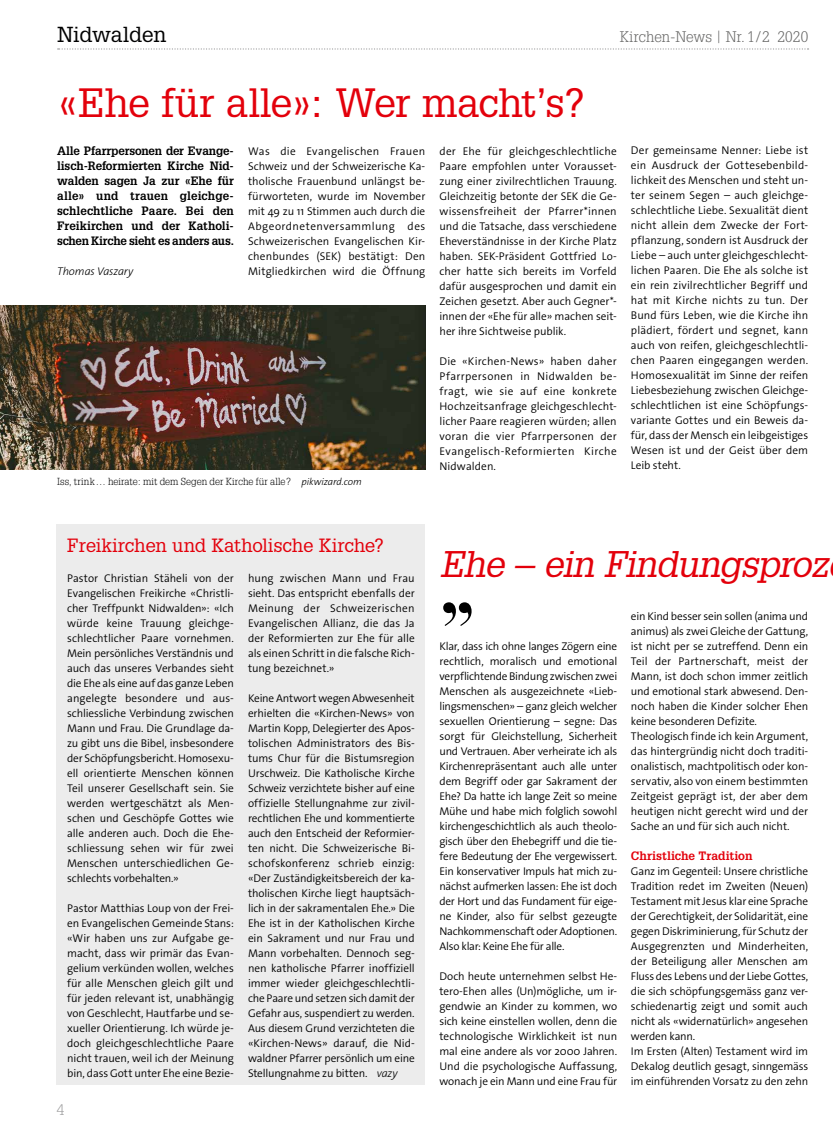
<style>
.page{position:relative;width:833px;height:1134px;background:#fff}
.page>*{position:absolute;margin:0;border:0;box-sizing:border-box;transform-origin:0 0}
.t1{font:700 75.62px "Didot LT Std";color:#000}
.t2{font:40px "Glypha LT Std";letter-spacing:-.01em;color:#e3000b}
.t3{font:italic 36.25px "Glypha LT";letter-spacing:-.03em;color:#e3000b}
.t4{font:21.25px "Glypha LT Std";letter-spacing:-.01em;color:#000}
.t5{font:18.75px "Glypha LT Std";letter-spacing:-.005em;color:#e3000b}
.t6{font:300 15px "Glypha LT Std";color:#626261}
.t7{font:300 15px "Glypha LT Std";color:#9c9c9d}
.t8{font:700 11.88px/15px "Glypha LT Std";letter-spacing:-.01em;color:#000;text-align:justify}
.t9{font:700 11.88px "Glypha LT Std";letter-spacing:.005em;color:#e3000b}
.t10{font:300 11.25px/15px "The Sans Os F";letter-spacing:-.005em;color:#000;text-align:justify}
.t11{font:italic 300 11.25px "The Sans Os F";letter-spacing:-.01em;color:#000}
.t12{font:300 10px "Glypha LT Std";letter-spacing:.01em;color:#000}
.s1{font-family:"The Sans Os F";font-style:italic}
.s2{font-style:italic}
</style>
<div class="page">
<svg style="left:58px;top:48px;width:750px;height:2px"></svg>
<img style="left:0;top:305px;width:425px;height:165px">
<div style="left:57px;top:524px;width:368px;height:561px;background:#ececec"></div>
<h3 class="t4" style="left:57px;top:22px;width:111px">Nidwalden</h3>
<h3 class="t6" style="left:620px;top:28px;width:190px">Kirchen-News <sup>|</sup> Nr. 1/2 2020</h3>
<h2 class="t2" style="left:57px;top:79px;width:529px">«Ehe für alle»: Wer macht’s?</h2>
<p class="t8" style="left:57px;top:143px;width:178px">Alle Pfarrpersonen der Evange&shy;lisch-Reformierten Kirche Nid&shy;walden sagen Ja zur «Ehe für alle» und trauen gleichge&shy;schlechtliche Paare. Bei den Freikirchen und der Katholi&shy;schen Kirche sieht es anders aus.</p>
<p class="t11" style="left:57px;top:264px;width:78px">Thomas Vaszary</p>
<p class="t10" style="left:248px;top:143px;width:179px">Was die Evangelischen Frauen Schweiz und der Schweizerische Ka&shy;tholische Frauenbund unlängst be&shy;fürworteten, wurde im November mit 49 zu 11 Stimmen auch durch die Abgeordnetenversammlung des Schweizerischen Evangelischen Kir&shy;chenbundes (SEK) bestätigt: Den Mitgliedkirchen wird die Öffnung</p>
<p class="t10" style="left:439px;top:143px;width:179px">der Ehe für gleichgeschlechtliche Paare empfohlen unter Vorausset&shy;zung einer zivilrechtlichen Trauung.<br>Gleichzeitig betonte der SEK die Ge&shy;wissensfreiheit der Pfarrer*innen und die Tatsache, dass verschiedene Eheverständnisse in der Kirche Platz haben. SEK-Präsident Gottfried Lo&shy;cher hatte sich bereits im Vorfeld dafür ausgesprochen und damit ein Zeichen gesetzt. Aber auch Gegner*- innen der «Ehe für alle» machen seit&shy;her ihre Sichtweise publik.</p>
<p class="t10" style="left:439px;top:353px;width:179px">Die «Kirchen-News» haben daher Pfarrpersonen in Nidwalden be&shy;fragt, wie sie auf eine konkrete Hochzeitsanfrage gleichgeschlecht&shy;licher Paare reagieren würden; allen voran die vier Pfarrpersonen der Evangelisch-Reformierten Kirche Nidwalden.</p>
<p class="t12" style="left:57px;top:475px;width:306px">Iss, trink… heirate: mit dem Segen der Kirche für alle? <span class="s1">pikwizard.com</span></p>
<p class="t10" style="left:631px;top:143px;width:179px">Der gemeinsame Nenner: Liebe ist ein Ausdruck der Gottesebenbild&shy;lichkeit des Menschen und steht un&shy;ter seinem Segen – auch gleichge&shy;schlechtliche Liebe. Sexualität dient nicht allein dem Zwecke der Fort&shy;pflanzung, sondern ist Ausdruck der Liebe – auch unter gleichgeschlecht&shy;lichen Paaren. Die Ehe als solche ist ein rein zivilrechtlicher Begriff und hat mit Kirche nichts zu tun. Der Bund fürs Leben, wie die Kirche ihn plädiert, fördert und segnet, kann auch von reifen, gleichgeschlechtli&shy;chen Paaren eingegangen werden.<br>Homosexualität im Sinne der reifen Liebesbeziehung zwischen Gleichge&shy;schlechtlichen ist eine Schöpfungs&shy;variante Gottes und ein Beweis da&shy;für, dass der Mensch ein leibgeistiges Wesen ist und der Geist über dem Leib steht.</p>
<h3 class="t5" style="left:67px;top:534px;width:318px">Freikirchen und Katholische Kirche?</h3>
<p class="t10" style="left:67px;top:571px;width:168px">Pastor Christian Stäheli von der Evangelischen Freikirche «Christli&shy;cher Treffpunkt Nidwalden»: «Ich würde keine Trauung gleichge&shy;schlechtlicher Paare vornehmen.<br>Mein persönliches Verständnis und auch das unseres Verbandes sieht die Ehe als eine auf das ganze Leben angelegte besondere und aus&shy;schliessliche Verbindung zwischen Mann und Frau. Die Grundlage da&shy;zu gibt uns die Bibel, insbesondere der Schöpfungsbericht. Homosexu&shy;ell orientierte Menschen können Teil unserer Gesellschaft sein. Sie werden wertgeschätzt als Men&shy;schen und Geschöpfe Gottes wie alle anderen auch. Doch die Ehe&shy;schliessung sehen wir für zwei Menschen unterschiedlichen Ge&shy;schlechts vorbehalten.»</p>
<p class="t10" style="left:67px;top:901px;width:168px">Pastor Matthias Loup von der Frei&shy;en Evangelischen Gemeinde Stans: «Wir haben uns zur Aufgabe ge&shy;macht, dass wir primär das Evan&shy;gelium verkünden wollen, welches für alle Menschen gleich gilt und für jeden relevant ist, unabhängig von Geschlecht, Hautfarbe und se&shy;xueller Orientierung. Ich würde je&shy;doch gleichgeschlechtliche Paare nicht trauen, weil ich der Meinung bin, dass Gott unter Ehe eine Bezie-</p>
<p class="t10" style="left:248px;top:571px;width:168px">hung zwischen Mann und Frau sieht. Das entspricht ebenfalls der Meinung der Schweizerischen Evangelischen Allianz, die das Ja der Reformierten zur Ehe für alle als einen Schritt in die falsche Rich&shy;tung bezeichnet.»</p>
<p class="t10" style="left:248px;top:691px;width:168px">Keine Antwort wegen Abwesenheit erhielten die «Kirchen-News» von Martin Kopp, Delegierter des Apos&shy;tolischen Administrators des Bis&shy;tums Chur für die Bistumsregion Urschweiz. Die Katholische Kirche Schweiz verzichtete bisher auf eine offizielle Stellungnahme zur zivil&shy;rechtlichen Ehe und kommentierte auch den Entscheid der Reformier&shy;ten nicht. Die Schweizerische Bi&shy;schofskonferenz schrieb einzig: «Der Zuständigkeitsbereich der ka&shy;tholischen Kirche liegt hauptsäch&shy;lich in der sakramentalen Ehe.» Die Ehe ist in der Katholischen Kirche ein Sakrament und nur Frau und Mann vorbehalten. Dennoch seg&shy;nen katholische Pfarrer inoffiziell immer wieder gleichgeschlechtli&shy;che Paare und setzen sich damit der Gefahr aus, suspendiert zu werden.<br>Aus diesem Grund verzichteten die «Kirchen-News» darauf, die Nid&shy;waldner Pfarrer persönlich um eine Stellungnahme zu bitten. <span class="s2">vazy</span></p>
<h3 class="t7" style="left:57px;top:1101px;width:9px">4</h3>
<h3 class="t3" style="left:440px;top:543px;width:390px">Ehe – ein Findungsproz</h3>
<h1 class="t1" style="left:440px;top:539px;width:37px">„</h1>
<p class="t10" style="left:631px;top:608px;width:179px;text-align:left">ein Kind besser sein sollen (anima und animus) als zwei Gleiche der Gattung, ist nicht per se zutreffend. Denn ein Teil der Partnerschaft, meist der Mann, ist doch schon immer zeitlich und emotional stark abwesend. Den&shy;noch haben die Kinder solcher Ehen keine besonderen Defizite.<br>Theologisch finde ich kein Argument, das hintergründig nicht doch traditi&shy;onalistisch, machtpolitisch oder kon&shy;servativ, also von einem bestimmten Zeitgeist geprägt ist, der aber dem heutigen nicht gerecht wird und der Sache an und für sich auch nicht.</p>
<p class="t9" style="left:631px;top:848px;width:123px">Christliche Tradition</p>
<p class="t10" style="left:631px;top:863px;width:179px;text-align:left">Ganz im Gegenteil: Unsere christliche Tradition redet im Zweiten (Neuen)<br>Testament mit Jesus klar eine Sprache der Gerechtigkeit, der Solidarität, eine gegen Diskriminierung, für Schutz der Ausgegrenzten und Minderheiten, der Beteiligung aller Menschen am Fluss des Lebens und der Liebe Gottes, die sich schöpfungsgemäss ganz ver&shy;schiedenartig zeigt und somit auch nicht als «widernatürlich» angesehen werden kann.<br>Im Ersten (Alten) Testament wird im Dekalog deutlich gesagt, sinngemäss im einführenden Vorsatz zu den zehn</p>
<p class="t10" style="left:439px;top:638px;width:179px">Klar, dass ich ohne langes Zögern eine rechtlich, moralisch und emotional verpflichtende Bindung zwischen zwei Menschen als ausgezeichnete «Lieb&shy;lingsmenschen» – ganz gleich welcher sexuellen Orientierung – segne: Das sorgt für Gleichstellung, Sicherheit und Vertrauen. Aber verheirate ich als Kirchenrepräsentant auch alle unter dem Begriff oder gar Sakrament der Ehe? Da hatte ich lange Zeit so meine Mühe und habe mich folglich sowohl kirchengeschichtlich als auch theolo&shy;gisch über den Ehebegriff und die tie&shy;fere Bedeutung der Ehe vergewissert.<br>Ein konservativer Impuls hat mich zu&shy;nächst aufmerken lassen: Ehe ist doch der Hort und das Fundament für eige&shy;ne Kinder, also für selbst gezeugte Nachkommenschaft oder Adoptionen.<br>Also klar: Keine Ehe für alle.</p>
<p class="t10" style="left:439px;top:968px;width:179px">Doch heute unternehmen selbst He&shy;tero-Ehen alles (Un)mögliche, um ir&shy;gendwie an Kinder zu kommen, wo sich keine einstellen wollen, denn die technologische Wirklichkeit ist nun mal eine andere als vor 2000 Jahren.<br>Und die psychologische Auffassung, wonach je ein Mann und eine Frau für</p>
</div>
